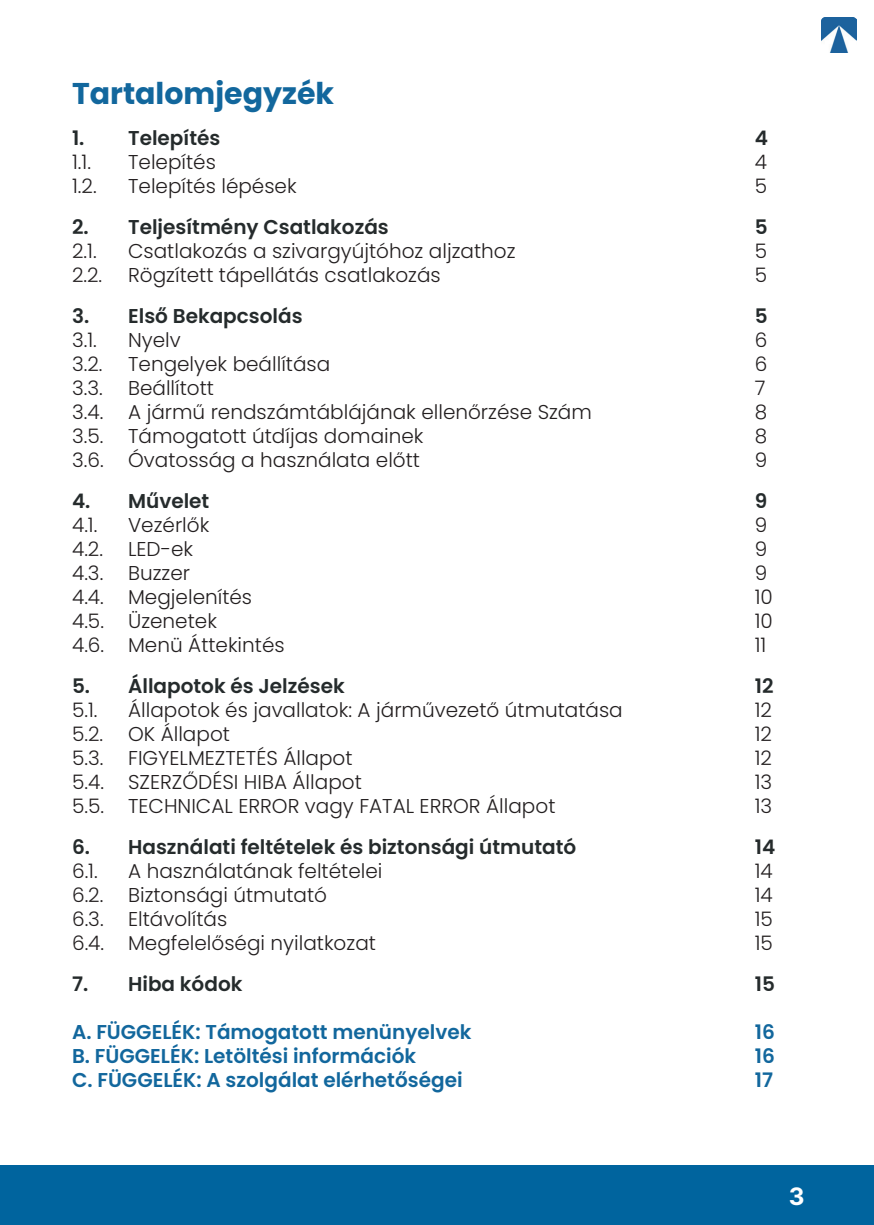
<style>
.page{position:relative;width:874px;height:1225px;background:#fff}
.page>*{position:absolute;margin:0;border:0;box-sizing:border-box;transform-origin:0 0}
.t1{font:700 30px "Poppins";color:#12679d}
.t2{font:24px "Inter";color:#fff}
.t3{font:300 20px "Poppins";color:#231f20}
.t4{font:600 20px "Poppins";color:#252b2c}
.t5{font:600 20px "Poppins";color:#12679d}
</style>
<div class="page">
<div style="left:0;top:1165px;width:873px;height:60px;background:#00649e"></div>
<img style="left:821px;top:17px;width:35px;height:35px">
<h1 class="t1" style="left:72px;top:76px;width:263px">Tartalomjegyzék</h1>
<p class="t4" style="left:72px;top:126px;width:150px">1. Telepítés</p>
<p class="t4" style="left:754px;top:126px;width:15px">4</p>
<p class="t3" style="left:72px;top:150px;width:20px">1.1.</p>
<p class="t3" style="left:128px;top:150px;width:89px">Telepítés</p>
<p class="t3" style="left:754px;top:150px;width:14px">4</p>
<p class="t3" style="left:72px;top:174px;width:26px">1.2.</p>
<p class="t3" style="left:128px;top:174px;width:170px">Telepítés lépések</p>
<p class="t3" style="left:754px;top:174px;width:14px">5</p>
<p class="t4" style="left:72px;top:215px;width:318px">2. Teljesítmény Csatlakozás</p>
<p class="t4" style="left:754px;top:215px;width:14px">5</p>
<p class="t3" style="left:72px;top:239px;width:26px">2.1.</p>
<p class="t3" style="left:128px;top:239px;width:389px">Csatlakozás a szivargyújtóhoz aljzathoz</p>
<p class="t3" style="left:754px;top:239px;width:14px">5</p>
<p class="t3" style="left:72px;top:263px;width:32px">2.2.</p>
<p class="t3" style="left:128px;top:263px;width:314px">Rögzített tápellátás csatlakozás</p>
<p class="t3" style="left:754px;top:263px;width:14px">5</p>
<p class="t4" style="left:72px;top:304px;width:232px">3. Első Bekapcsolás</p>
<p class="t4" style="left:754px;top:304px;width:14px">5</p>
<p class="t3" style="left:72px;top:328px;width:26px">3.1.</p>
<p class="t3" style="left:128px;top:328px;width:54px">Nyelv</p>
<p class="t3" style="left:754px;top:328px;width:14px">6</p>
<p class="t3" style="left:72px;top:352px;width:32px">3.2.</p>
<p class="t3" style="left:128px;top:352px;width:203px">Tengelyek beállítása</p>
<p class="t3" style="left:754px;top:352px;width:14px">6</p>
<p class="t3" style="left:72px;top:376px;width:32px">3.3.</p>
<p class="t3" style="left:128px;top:376px;width:87px">Beállított</p>
<p class="t3" style="left:754px;top:376px;width:12px">7</p>
<p class="t3" style="left:72px;top:400px;width:521px">3.4. A jármű rendszámtáblájának ellenőrzése Szám</p>
<p class="t3" style="left:754px;top:400px;width:14px">8</p>
<p class="t3" style="left:72px;top:424px;width:353px">3.5. Támogatott útdíjas domainek</p>
<p class="t3" style="left:754px;top:424px;width:14px">8</p>
<p class="t3" style="left:72px;top:448px;width:349px">3.6. Óvatosság a használata előtt</p>
<p class="t3" style="left:754px;top:448px;width:14px">9</p>
<p class="t4" style="left:72px;top:489px;width:139px">4. Művelet</p>
<p class="t4" style="left:754px;top:489px;width:14px">9</p>
<p class="t3" style="left:72px;top:513px;width:27px">4.1.</p>
<p class="t3" style="left:128px;top:513px;width:83px">Vezérlők</p>
<p class="t3" style="left:754px;top:513px;width:14px">9</p>
<p class="t3" style="left:72px;top:537px;width:32px">4.2.</p>
<p class="t3" style="left:128px;top:537px;width:67px">LED-ek</p>
<p class="t3" style="left:754px;top:537px;width:14px">9</p>
<p class="t3" style="left:72px;top:561px;width:119px">4.3. Buzzer</p>
<p class="t3" style="left:754px;top:561px;width:14px">9</p>
<p class="t3" style="left:72px;top:585px;width:181px">4.4. Megjelenítés</p>
<p class="t3" style="left:754px;top:585px;width:20px">10</p>
<p class="t3" style="left:72px;top:609px;width:146px">4.5. Üzenetek</p>
<p class="t3" style="left:754px;top:609px;width:20px">10</p>
<p class="t3" style="left:72px;top:633px;width:214px">4.6. Menü Áttekintés</p>
<p class="t3" style="left:754px;top:633px;width:13px">11</p>
<p class="t4" style="left:72px;top:674px;width:274px">5. Állapotok és Jelzések</p>
<p class="t4" style="left:754px;top:674px;width:20px">12</p>
<p class="t3" style="left:72px;top:698px;width:27px">5.1.</p>
<p class="t3" style="left:128px;top:698px;width:496px">Állapotok és javallatok: A járművezető útmutatása</p>
<p class="t3" style="left:754px;top:698px;width:19px">12</p>
<p class="t3" style="left:72px;top:722px;width:159px">5.2. OK Állapot</p>
<p class="t3" style="left:754px;top:722px;width:19px">12</p>
<p class="t3" style="left:72px;top:746px;width:282px">5.3. FIGYELMEZTETÉS Állapot</p>
<p class="t3" style="left:754px;top:746px;width:19px">12</p>
<p class="t3" style="left:72px;top:770px;width:291px">5.4. SZERZŐDÉSI HIBA Állapot</p>
<p class="t3" style="left:754px;top:770px;width:19px">13</p>
<p class="t3" style="left:72px;top:794px;width:484px">5.5. TECHNICAL ERROR vagy FATAL ERROR Állapot</p>
<p class="t3" style="left:754px;top:794px;width:19px">13</p>
<p class="t4" style="left:72px;top:835px;width:505px">6. Használati feltételek és biztonsági útmutató</p>
<p class="t4" style="left:754px;top:835px;width:22px">14</p>
<p class="t3" style="left:72px;top:859px;width:27px">6.1.</p>
<p class="t3" style="left:128px;top:859px;width:256px">A használatának feltételei</p>
<p class="t3" style="left:754px;top:859px;width:20px">14</p>
<p class="t3" style="left:72px;top:883px;width:256px">6.2. Biztonsági útmutató</p>
<p class="t3" style="left:754px;top:883px;width:20px">14</p>
<p class="t3" style="left:72px;top:907px;width:157px">6.3. Eltávolítás</p>
<p class="t3" style="left:754px;top:907px;width:20px">15</p>
<p class="t3" style="left:72px;top:931px;width:305px">6.4. Megfelelőségi nyilatkozat</p>
<p class="t3" style="left:754px;top:931px;width:20px">15</p>
<p class="t4" style="left:72px;top:972px;width:172px">7. Hiba kódok</p>
<p class="t4" style="left:754px;top:972px;width:22px">15</p>
<p class="t5" style="left:72px;top:1020px;width:400px">A. FÜGGELÉK: Támogatott menünyelvek</p>
<p class="t5" style="left:754px;top:1020px;width:22px">16</p>
<p class="t5" style="left:72px;top:1044px;width:345px">B. FÜGGELÉK: Letöltési információk</p>
<p class="t5" style="left:754px;top:1044px;width:22px">16</p>
<p class="t5" style="left:72px;top:1068px;width:392px">C. FÜGGELÉK: A szolgálat elérhetőségei</p>
<p class="t5" style="left:754px;top:1068px;width:20px">17</p>
<p class="t2" style="left:788px;top:1179px;width:17px">3</p>
</div>
